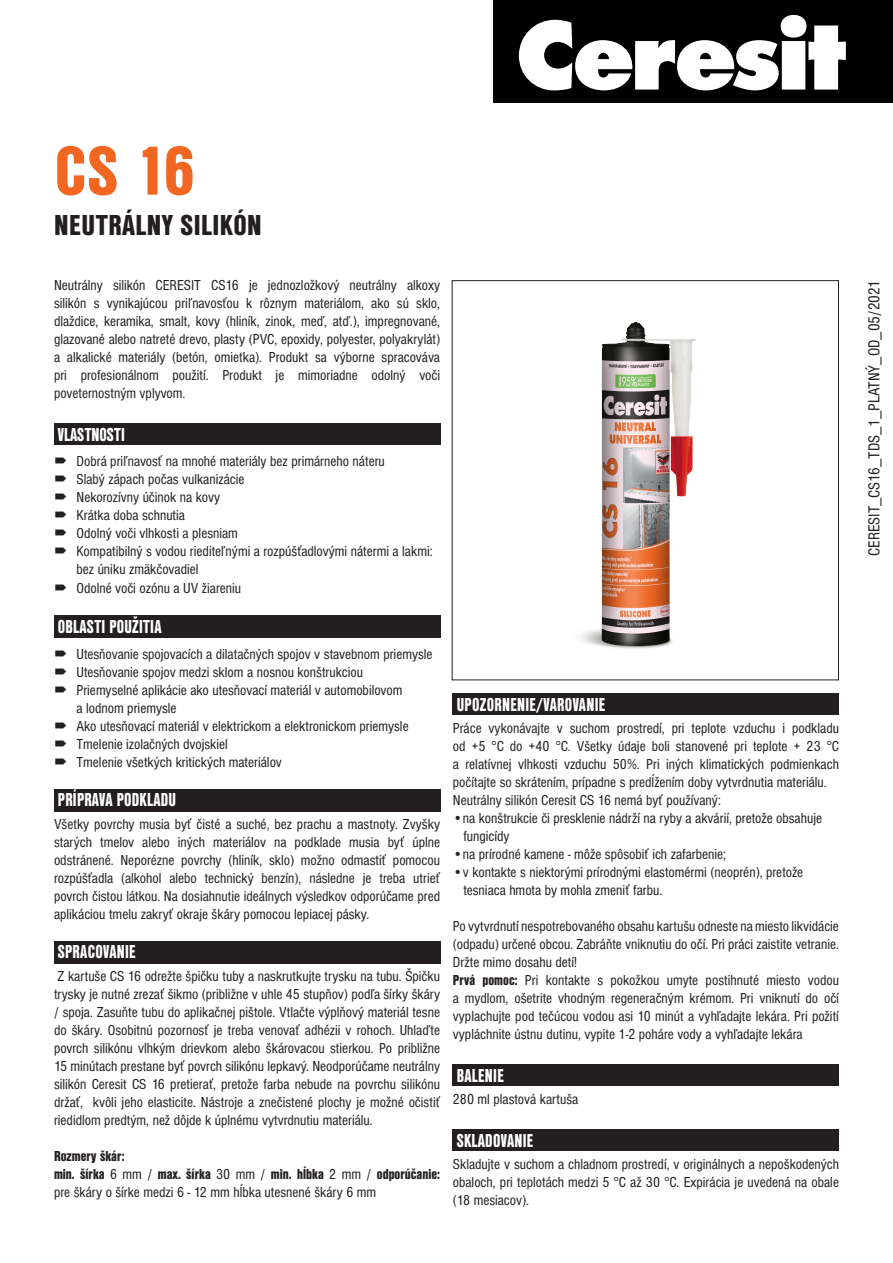
<style>
.page{position:relative;width:893px;height:1263px;background:#fff}
.page>*{position:absolute;margin:0;border:0;box-sizing:border-box;transform-origin:0 0}
.t1{font:71.85px "Nimbus Sans DOT Blac Cond";color:#f16621}
.t2{font:30px "Nimbus Sans DOT Blac Cond";letter-spacing:.015em;color:#231f20}
.t3{font:19.5px "Nimbus Sans DOT Blac Cond";letter-spacing:.015em;color:#fff;scale:.85 1}
.t4{font:condensed 16.5px "Nimbus Sans DOT";color:#231f20}
.t5{font:condensed 15px/18px "Nimbus Sans DOT";color:#231f20}
.t6{font:15px/18px "Nimbus Sans DOT Blac Cond";color:#231f20}
.s1{font-family:"Nimbus Sans DOT";font-stretch:condensed}
.s2{font-family:"Nimbus Sans DOT Blac Cond";font-stretch:normal}
</style>
<div class="page">
<div style="left:54px;top:423px;width:386px;height:22px;background:#231f20"></div>
<div style="left:54px;top:615px;width:386px;height:23px;background:#231f20"></div>
<div style="left:54px;top:789px;width:386px;height:22px;background:#231f20"></div>
<div style="left:54px;top:941px;width:386px;height:22px;background:#231f20"></div>
<div style="left:453px;top:693px;width:386px;height:22px;background:#231f20"></div>
<div style="left:453px;top:1064px;width:386px;height:22px;background:#231f20"></div>
<div style="left:453px;top:1129px;width:386px;height:22px;background:#231f20"></div>
<div style="left:452px;top:280px;width:387px;height:400px;border:1px solid #231f20"></div>
<img style="left:581px;top:322px;width:115px;height:327px">
<div style="left:493px;top:0;width:400px;height:102px;background:#010101"></div>
<svg style="left:519px;top:15px;width:327px;height:75px"></svg>
<h1 class="t1" style="left:55px;top:130px;width:142px">CS 16</h1>
<h2 class="t2" style="left:54px;top:208px;width:209px">NEUTRÁLNY SILIKÓN</h2>
<p class="t5" style="left:54px;top:277px;width:388px;text-align:justify">Neutrálny silikón CERESIT CS16 je jednozložkový neutrálny alkoxy silikón s vynikajúcou priľnavosťou k rôznym materiálom, ako sú sklo, dlaždice, keramika, smalt, kovy (hliník, zinok, meď, atď.), impregnované, glazované alebo natreté drevo, plasty (PVC, epoxidy, polyester, polyakrylát) a alkalické materiály (betón, omietka). Produkt sa výborne spracováva pri profesionálnom použití. Produkt je mimoriadne odolný voči poveternostným vplyvom.</p>
<h3 class="t3" style="left:58px;top:423px;width:80px">VLASTNOSTI</h3>
<p class="t5" style="left:77px;top:452px;width:358px">Dobrá priľnavosť na mnohé materiály bez primárneho náteru<br>Slabý zápach počas vulkanizácie<br>Nekorozívny účinok na kovy<br>Krátka doba schnutia<br>Odolný voči vlhkosti a plesniam<br>Kompatibilný s vodou riediteľnými a rozpúšťadlovými nátermi a lakmi: bez úniku zmäkčovadiel<br>Odolné voči ozónu a UV žiareniu</p>
<h3 class="t3" style="left:58px;top:615px;width:123px">OBLASTI POUŽITIA</h3>
<p class="t5" style="left:77px;top:645px;width:357px">Utesňovanie spojovacích a dilatačných spojov v stavebnom priemysle Utesňovanie spojov medzi sklom a nosnou konštrukciou<br>Priemyselné aplikácie ako utesňovací materiál v automobilovom<br>a lodnom priemysle<br>Ako utesňovací materiál v elektrickom a elektronickom priemysle Tmelenie izolačných dvojskiel<br>Tmelenie všetkých kritických materiálov</p>
<h3 class="t3" style="left:58px;top:789px;width:140px">PRÍPRAVA PODKLADU</h3>
<p class="t5" style="left:54px;top:816px;width:388px;text-align:justify">Všetky povrchy musia byť čisté a suché, bez prachu a mastnoty. Zvyšky starých tmelov alebo iných materiálov na podklade musia byť úplne odstránené. Neporézne povrchy (hliník, sklo) možno odmastiť pomocou rozpúšťadla (alkohol alebo technický benzín), následne je treba utrieť povrch čistou látkou. Na dosiahnutie ideálnych výsledkov odporúčame pred aplikáciou tmelu zakryť okraje škáry pomocou lepiacej pásky.</p>
<h3 class="t3" style="left:58px;top:941px;width:93px">SPRACOVANIE</h3>
<p class="t5" style="left:54px;top:967px;width:388px;text-align:justify">Z kartuše CS 16 odrežte špičku tuby a naskrutkujte trysku na tubu. Špičku trysky je nutné zrezať šikmo (približne v uhle 45 stupňov) podľa šírky škáry / spoja. Zasuňte tubu do aplikačnej pištole. Vtlačte výplňový materiál tesne do škáry. Osobitnú pozornosť je treba venovať adhézii v rohoch. Uhlaďte povrch silikónu vlhkým drievkom alebo škárovacou stierkou. Po približne 15 minútach prestane byť povrch silikónu lepkavý. Neodporúčame neutrálny silikón Ceresit CS 16 pretierať, pretože farba nebude na povrchu silikónu držať, kvôli jeho elasticite. Nástroje a znečistené plochy je možné očistiť riedidlom predtým, než dôjde k úplnému vytvrdnutiu materiálu.</p>
<p class="t6" style="left:54px;top:1147px;width:388px">Rozmery škár:<br>min. šírka <span class="s1">6 mm /</span> max. šírka <span class="s1">30 mm /</span> min. hĺbka <span class="s1">2 mm /</span> odporúčanie:</p>
<p class="t5" style="left:54px;top:1183px;width:324px">pre škáry o šírke medzi 6 - 12 mm hĺbka utesnené škáry 6 mm</p>
<h3 class="t3" style="left:457px;top:693px;width:176px">UPOZORNENIE/VAROVANIE</h3>
<p class="t5" style="left:453px;top:719px;width:388px">Práce vykonávajte v suchom prostredí, pri teplote vzduchu i podkladu od +5 °C do +40 °C. Všetky údaje boli stanovené pri teplote + 23 °C a relatívnej vlhkosti vzduchu 50%. Pri iných klimatických podmienkach počítajte so skrátením, prípadne s predĺžením doby vytvrdnutia materiálu.<br>Neutrálny silikón Ceresit CS 16 nemá byť používaný:</p>
<p class="t5" style="left:463px;top:809px;width:360px;text-indent:-10px">•na konštrukcie či presklenie nádrží na ryby a akvárií, pretože obsahuje fungicídy</p>
<p class="t5" style="left:453px;top:845px;width:275px">•na prírodné kamene - môže spôsobiť ich zafarbenie;</p>
<p class="t5" style="left:463px;top:863px;width:341px;text-indent:-10px">•v kontakte s niektorými prírodnými elastomérmi (neoprén), pretože tesniaca hmota by mohla zmeniť farbu.</p>
<p class="t5" style="left:453px;top:917px;width:388px">Po vytvrdnutí nespotrebovaného obsahu kartušu odneste na miesto likvidácie (odpadu) určené obcou. Zabráňte vniknutiu do očí. Pri práci zaistite vetranie.<br>Držte mimo dosahu detí!<br><span class="s2">Prvá pomoc:</span> Pri kontakte s pokožkou umyte postihnuté miesto vodou a mydlom, ošetrite vhodným regeneračným krémom. Pri vniknutí do očí vyplachujte pod tečúcou vodou asi 10 minút a vyhľadajte lekára. Pri požití vypláchnite ústnu dutinu, vypite 1-2 poháre vody a vyhľadajte lekára</p>
<h3 class="t3" style="left:457px;top:1064px;width:57px">BALENIE</h3>
<p class="t5" style="left:453px;top:1090px;width:127px">280 ml plastová kartuša</p>
<h3 class="t3" style="left:457px;top:1129px;width:92px">SKLADOVANIE</h3>
<p class="t5" style="left:453px;top:1155px;width:388px;text-align:justify">Skladujte v suchom a chladnom prostredí, v originálnych a nepoškodených obaloch, pri teplotách medzi 5 °C až 30 °C. Expirácia je uvedená na obale (18 mesiacov).</p>
<p class="t4" style="left:865px;top:556px;width:277px;rotate:-90deg">CERESIT_CS16_TDS_1_PLATNÝ_OD_05/2021</p>
</div>
